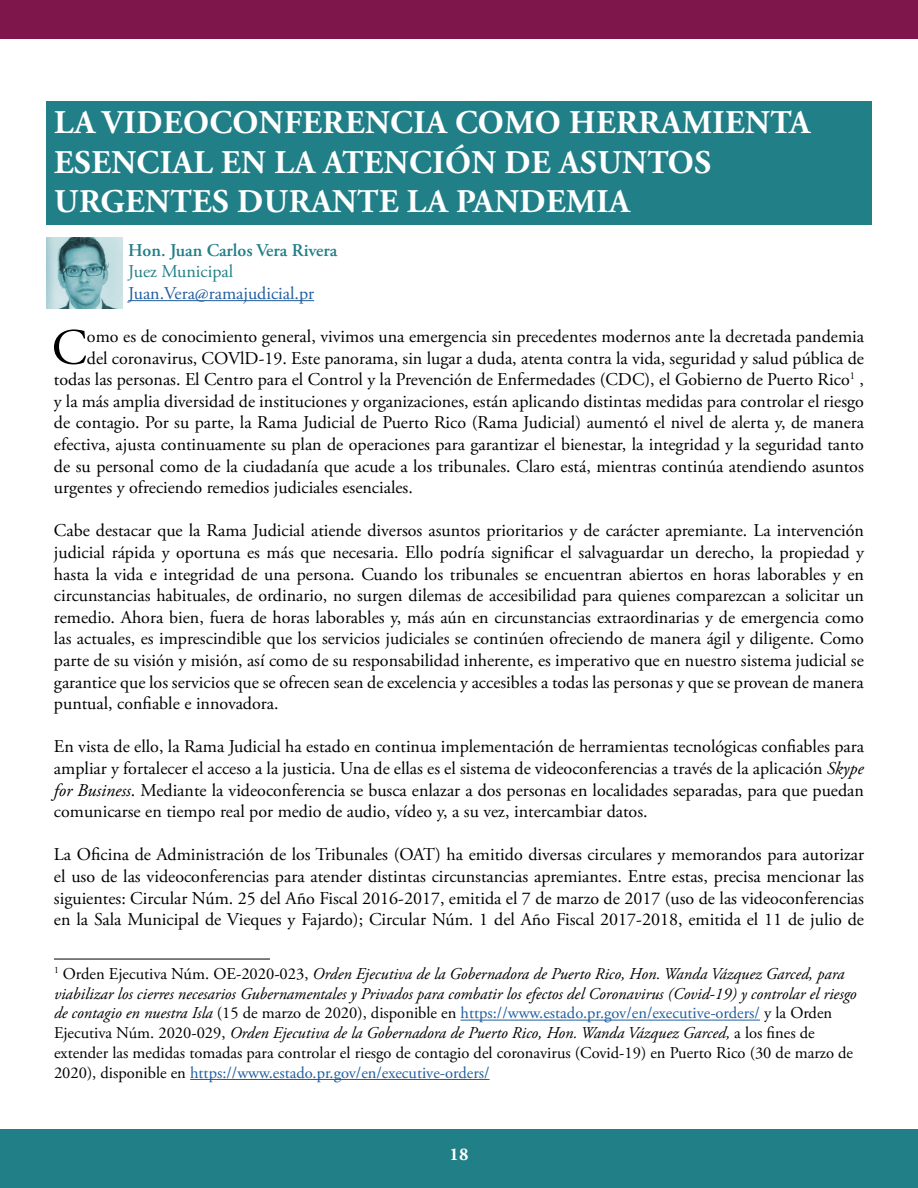
<style>
.page{position:relative;width:918px;height:1188px;background:#fff}
.page>*{position:absolute;margin:0;border:0;box-sizing:border-box;transform-origin:0 0}
.t1{font:50.55px "Adobe Garamond Pro";color:#000}
.t2{font:700 33px/39.6px "Adobe Garamond Pro";letter-spacing:.015em;color:#fff}
.t3{font:18px/21.6px "Adobe Garamond Pro";color:#000;text-align:justify}
.t4{font:18px "Adobe Garamond Pro";color:#215e9e}
.t5{font:600 18px "Adobe Garamond Pro";color:#217f87}
.t6{font:18px "Adobe Garamond Pro";color:#217f87}
.t7{font:700 18px "Adobe Garamond Pro";color:#fff}
.t8{font:italic 16.5px/19.8px "Adobe Garamond Pro";color:#000}
.s1{font-style:italic}
.s2{font-style:normal}
.s3{font-style:normal;color:#215e9e}
</style>
<div class="page">
<div style="left:0;top:1130px;width:918px;height:58px;background:#217f87"></div>
<div style="left:0;top:0;width:918px;height:39px;background:#7e164b"></div>
<div style="left:46px;top:101px;width:826px;height:124px;background:#217f87"></div>
<hr style="left:128px;top:300px;width:186px;height:1px;background:#215e9e">
<hr style="left:54px;top:959px;width:216px;height:1px;background:#000">
<hr style="left:461px;top:1020px;width:299px;height:1px;background:#215e9e">
<hr style="left:190px;top:1079px;width:300px;height:1px;background:#215e9e">
<img style="left:46px;top:238px;width:77px;height:71px">
<h2 class="t2" style="left:54px;top:104px;width:757px">LA VIDEOCONFERENCIA COMO HERRAMIENTA<br>ESENCIAL EN LA ATENCIÓN DE ASUNTOS<br>URGENTES DURANTE LA PANDEMIA</h2>
<p class="t5" style="left:128px;top:240px;width:211px">Hon. Juan Carlos Vera Rivera</p>
<p class="t6" style="left:128px;top:261px;width:106px">Juez Municipal</p>
<p class="t4" style="left:128px;top:282px;width:187px">Juan.Vera@ramajudicial.pr</p>
<h1 class="t1" style="left:52px;top:317px;width:37px">C</h1>
<p class="t3" style="left:87px;top:326px;width:779px">omo es de conocimiento general, vivimos una emergencia sin precedentes modernos ante la decretada pandemia</p>
<p class="t3" style="left:87px;top:348px;width:779px">del coronavirus, COVlD-19. Este panorama, sin lugar a duda, atenta contra la vida, seguridad y salud pública de</p>
<p class="t3" style="left:54px;top:369px;width:811px">todas las personas. El Centro para el Control y la Prevención de Enfermedades (CDC), el Gobierno de Puerto Rico<sup>1</sup> ,</p>
<p class="t3" style="left:54px;top:391px;width:811px">y la más amplia diversidad de instituciones y organizaciones, están aplicando distintas medidas para controlar el riesgo</p>
<p class="t3" style="left:54px;top:413px;width:812px">de contagio. Por su parte, la Rama Judicial de Puerto Rico (Rama Judicial) aumentó el nivel de alerta y, de manera</p>
<p class="t3" style="left:54px;top:434px;width:811px">efectiva, ajusta continuamente su plan de operaciones para garantizar el bienestar, la integridad y la seguridad tanto</p>
<p class="t3" style="left:54px;top:456px;width:811px">de su personal como de la ciudadanía que acude a los tribunales. Claro está, mientras continúa atendiendo asuntos</p>
<p class="t3" style="left:54px;top:477px;width:360px">urgentes y ofreciendo remedios judiciales esenciales.</p>
<p class="t3" style="left:54px;top:521px;width:812px">Cabe destacar que la Rama Judicial atiende diversos asuntos prioritarios y de carácter apremiante. La intervención judicial rápida y oportuna es más que necesaria. Ello podría significar el salvaguardar un derecho, la propiedad y hasta la vida e integridad de una persona. Cuando los tribunales se encuentran abiertos en horas laborables y en circunstancias habituales, de ordinario, no surgen dilemas de accesibilidad para quienes comparezcan a solicitar un remedio. Ahora bien, fuera de horas laborables y, más aún en circunstancias extraordinarias y de emergencia como las actuales, es imprescindible que los servicios judiciales se continúen ofreciendo de manera ágil y diligente. Como parte de su visión y misión, así como de su responsabilidad inherente, es imperativo que en nuestro sistema judicial se garantice que los servicios que se ofrecen sean de excelencia y accesibles a todas las personas y que se provean de manera puntual, confiable e innovadora.</p>
<p class="t3" style="left:54px;top:737px;width:812px">En vista de ello, la Rama Judicial ha estado en continua implementación de herramientas tecnológicas confiables para ampliar y fortalecer el acceso a la justicia. Una de ellas es el sistema de videoconferencias a través de la aplicación <span class="s1">Skype for Business</span>. Mediante la videoconferencia se busca enlazar a dos personas en localidades separadas, para que puedan comunicarse en tiempo real por medio de audio, vídeo y, a su vez, intercambiar datos.</p>
<p class="t3" style="left:54px;top:845px;width:812px">La Oficina de Administración de los Tribunales (OAT) ha emitido diversas circulares y memorandos para autorizar el uso de las videoconferencias para atender distintas circunstancias apremiantes. Entre estas, precisa mencionar las siguientes: Circular Núm. 25 del Año Fiscal 2016-2017, emitida el 7 de marzo de 2017 (uso de las videoconferencias en la Sala Municipal de Vieques y Fajardo); Circular Núm. 1 del Año Fiscal 2017-2018, emitida el 11 de julio de</p>
<p class="t8" style="left:54px;top:964px;width:804px"><sup>1</sup> <span class="s2">Orden Ejecutiva Núm. OE-2020-023,</span> Orden Ejecutiva de la Gobernadora de Puerto Rico, Hon. Wanda Vázquez Garced, para viabilizar los cierres necesarios Gubernamentales y Privados para combatir los efectos del Coronavirus (Covid-19) y controlar el riesgo de contagio en nuestra Isla <span class="s2">(15 de marzo de 2020), disponible en</span> <span class="s3">https://www.estado.pr.gov/en/executive-orders/</span> <span class="s2">y la Orden Ejecutiva Núm. 2020-029,</span> Orden Ejecutiva de la Gobernadora de Puerto Rico, Hon. Wanda Vázquez Garced, <span class="s2">a los fines de extender las medidas tomadas para controlar el riesgo de contagio del coronavirus (Covid-19) en Puerto Rico (30 de marzo de 2020), disponible en</span> <span class="s3">https://www.estado.pr.gov/en/executive-orders/</span></p>
<p class="t7" style="left:450px;top:1144px;width:20px">18</p>
</div>
